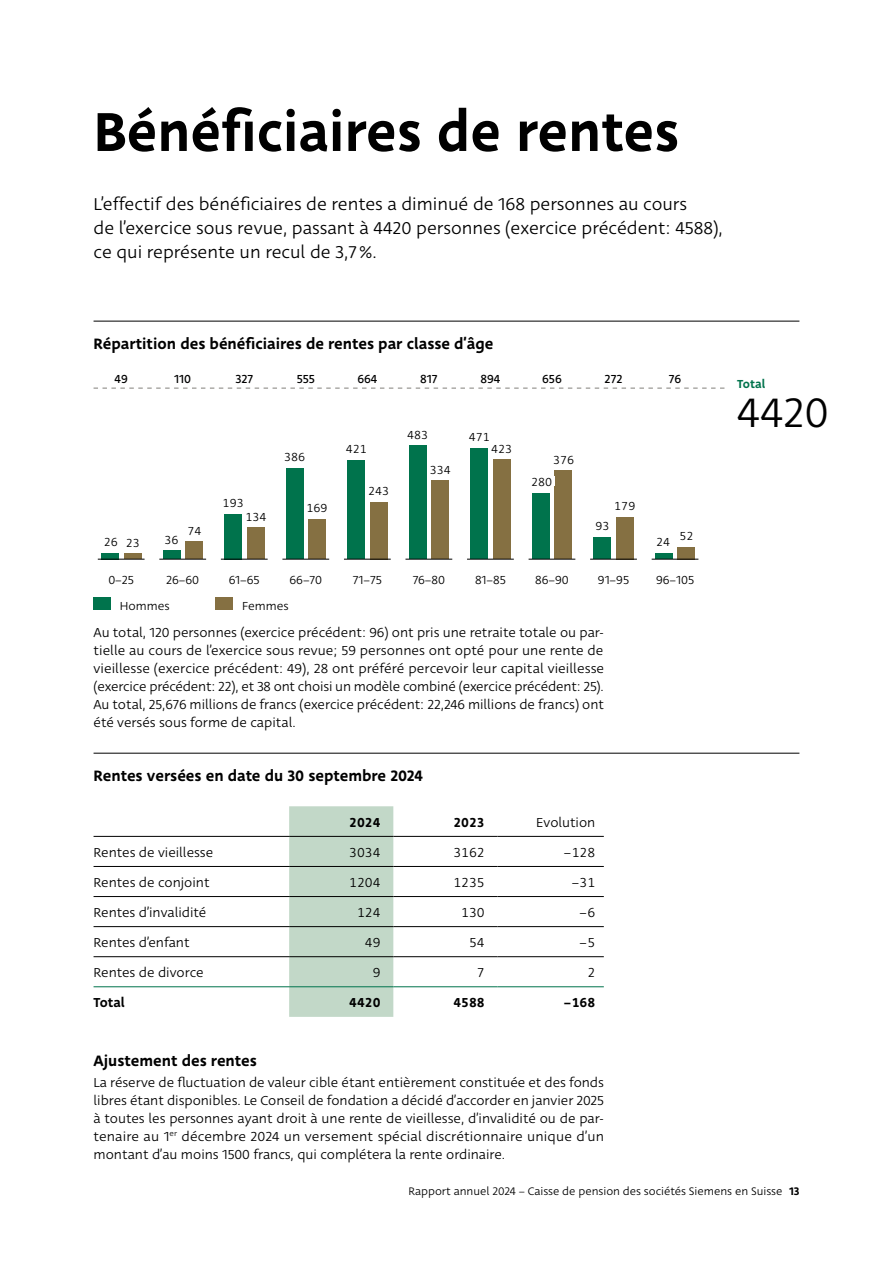
<style>
.page{position:relative;width:893px;height:1263px;background:#fff}
.page>*{position:absolute;margin:0;border:0;box-sizing:border-box;transform-origin:0 0}
.t1{font:500 60px "Deva Ideal";color:#000}
.t2{font:45px "Deva Ideal";color:#000}
.t3{font:18.75px/24px "Deva Ideal";color:#000}
.t4{font:500 16.5px "Deva Ideal";color:#000}
.t5{font:14.25px/18px "Deva Ideal";color:#000;text-align:justify}
.t6{font:500 14.25px "Deva Ideal";color:#000}
.t7{font:12.75px "Deva Ideal";color:#000}
.t8{font:12.75px "Deva Ideal";color:#000}
.t9{font:500 12.75px "Deva Ideal";color:#00734c}
.t10{font:12px "Deva Ideal";color:#000}
.s1{font-weight:500}
</style>
<div class="page">
<hr style="left:94px;top:321px;width:705px;height:1px;background:#000">
<hr style="left:94px;top:753px;width:705px;height:1px;background:#000">
<svg style="left:94px;top:388px;width:630px;height:1px"></svg>
<div style="left:94px;top:597px;width:17px;height:13px;background:#00734c"></div>
<div style="left:216px;top:597px;width:17px;height:13px;background:#857042"></div>
<div style="left:102px;top:553px;width:17px;height:6px;background:#00734c"></div>
<div style="left:124px;top:554px;width:17px;height:5px;background:#857042"></div>
<hr style="left:98px;top:559px;width:47px;height:1px;background:#000">
<div style="left:163px;top:551px;width:17px;height:8px;background:#00734c"></div>
<div style="left:186px;top:542px;width:17px;height:17px;background:#857042"></div>
<hr style="left:159px;top:559px;width:47px;height:1px;background:#000">
<div style="left:225px;top:514px;width:17px;height:45px;background:#00734c"></div>
<div style="left:247px;top:528px;width:17px;height:31px;background:#857042"></div>
<hr style="left:221px;top:559px;width:47px;height:1px;background:#000">
<div style="left:286px;top:468px;width:17px;height:91px;background:#00734c"></div>
<div style="left:309px;top:519px;width:17px;height:40px;background:#857042"></div>
<hr style="left:282px;top:559px;width:47px;height:1px;background:#000">
<div style="left:348px;top:460px;width:17px;height:99px;background:#00734c"></div>
<div style="left:370px;top:502px;width:17px;height:57px;background:#857042"></div>
<hr style="left:344px;top:559px;width:47px;height:1px;background:#000">
<div style="left:409px;top:446px;width:17px;height:113px;background:#00734c"></div>
<div style="left:432px;top:481px;width:17px;height:78px;background:#857042"></div>
<hr style="left:405px;top:559px;width:47px;height:1px;background:#000">
<div style="left:471px;top:448px;width:17px;height:111px;background:#00734c"></div>
<div style="left:493px;top:460px;width:17px;height:99px;background:#857042"></div>
<hr style="left:467px;top:559px;width:47px;height:1px;background:#000">
<div style="left:532px;top:493px;width:17px;height:66px;background:#00734c"></div>
<div style="left:555px;top:471px;width:17px;height:88px;background:#857042"></div>
<hr style="left:529px;top:559px;width:46px;height:1px;background:#000">
<div style="left:594px;top:537px;width:17px;height:22px;background:#00734c"></div>
<div style="left:616px;top:517px;width:17px;height:42px;background:#857042"></div>
<hr style="left:590px;top:559px;width:47px;height:1px;background:#000">
<div style="left:655px;top:553px;width:17px;height:6px;background:#00734c"></div>
<div style="left:678px;top:547px;width:17px;height:12px;background:#857042"></div>
<hr style="left:652px;top:559px;width:46px;height:1px;background:#000">
<div style="left:289px;top:806px;width:104px;height:211px;background:#c2d8c8"></div>
<hr style="left:94px;top:836px;width:195px;height:1px;background:#000">
<hr style="left:289px;top:836px;width:104px;height:1px;background:#000">
<hr style="left:393px;top:836px;width:104px;height:1px;background:#000">
<hr style="left:497px;top:836px;width:107px;height:1px;background:#000">
<hr style="left:94px;top:866px;width:195px;height:1px;background:#000">
<hr style="left:289px;top:866px;width:104px;height:1px;background:#000">
<hr style="left:393px;top:866px;width:104px;height:1px;background:#000">
<hr style="left:497px;top:866px;width:107px;height:1px;background:#000">
<hr style="left:94px;top:896px;width:195px;height:1px;background:#000">
<hr style="left:289px;top:896px;width:104px;height:1px;background:#000">
<hr style="left:393px;top:896px;width:104px;height:1px;background:#000">
<hr style="left:497px;top:896px;width:107px;height:1px;background:#000">
<hr style="left:94px;top:926px;width:195px;height:1px;background:#000">
<hr style="left:289px;top:926px;width:104px;height:1px;background:#000">
<hr style="left:393px;top:926px;width:104px;height:1px;background:#000">
<hr style="left:497px;top:926px;width:107px;height:1px;background:#000">
<hr style="left:94px;top:956px;width:195px;height:1px;background:#000">
<hr style="left:289px;top:956px;width:104px;height:1px;background:#000">
<hr style="left:393px;top:956px;width:104px;height:1px;background:#000">
<hr style="left:497px;top:956px;width:107px;height:1px;background:#000">
<hr style="left:94px;top:986px;width:195px;height:1px;background:#00734c">
<hr style="left:289px;top:986px;width:104px;height:1px;background:#00734c">
<hr style="left:393px;top:986px;width:104px;height:1px;background:#00734c">
<hr style="left:497px;top:986px;width:107px;height:1px;background:#00734c">
<h1 class="t1" style="left:94px;top:92px;width:587px">Bénéficiaires de rentes</h1>
<h3 class="t3" style="left:94px;top:192px;width:631px">L’effectif des bénéficiaires de rentes a diminué de 168 personnes au cours<br>de l’exercice sous revue, passant à 4420 personnes (exercice précédent: 4588), ce qui représente un recul de 3,7%.</h3>
<p class="t4" style="left:94px;top:333px;width:401px">Répartition des bénéficiaires de rentes par classe d’âge</p>
<p class="t8" style="left:115px;top:371px;width:15px">49</p>
<p class="t8" style="left:174px;top:371px;width:18px">110</p>
<p class="t8" style="left:235px;top:371px;width:19px">327</p>
<p class="t8" style="left:297px;top:371px;width:20px">555</p>
<p class="t8" style="left:357px;top:371px;width:21px">664</p>
<p class="t7" style="left:104px;top:534px;width:38px">26 23</p>
<p class="t7" style="left:108px;top:572px;width:27px">0–25</p>
<p class="t7" style="left:165px;top:532px;width:16px">36</p>
<p class="t7" style="left:187px;top:523px;width:16px">74</p>
<p class="t7" style="left:166px;top:572px;width:35px">26–60</p>
<p class="t7" style="left:223px;top:495px;width:23px">193</p>
<p class="t7" style="left:245px;top:509px;width:23px">134</p>
<p class="t7" style="left:284px;top:449px;width:23px">386</p>
<p class="t7" style="left:307px;top:500px;width:23px">169</p>
<p class="t7" style="left:229px;top:572px;width:32px">61–65</p>
<p class="t7" style="left:290px;top:572px;width:34px">66–70</p>
<p class="t7" style="left:120px;top:598px;width:51px">Hommes</p>
<p class="t7" style="left:242px;top:598px;width:48px">Femmes</p>
<p class="t7" style="left:346px;top:441px;width:23px">421</p>
<p class="t7" style="left:368px;top:483px;width:23px">243</p>
<p class="t7" style="left:353px;top:572px;width:30px">71–75</p>
<p class="t8" style="left:420px;top:371px;width:19px">817</p>
<p class="t7" style="left:407px;top:427px;width:23px">483</p>
<p class="t7" style="left:430px;top:462px;width:23px">334</p>
<p class="t8" style="left:480px;top:371px;width:21px">894</p>
<p class="t7" style="left:469px;top:429px;width:23px">471</p>
<p class="t7" style="left:491px;top:441px;width:23px">423</p>
<p class="t7" style="left:413px;top:572px;width:34px">76–80</p>
<p class="t7" style="left:475px;top:572px;width:32px">81–85</p>
<p class="t8" style="left:542px;top:371px;width:21px">656</p>
<p class="t7" style="left:553px;top:452px;width:23px">376</p>
<p class="t7" style="left:531px;top:474px;width:23px">280</p>
<p class="t7" style="left:535px;top:572px;width:35px">86–90</p>
<p class="t8" style="left:605px;top:371px;width:19px">272</p>
<p class="t7" style="left:614px;top:498px;width:23px">179</p>
<p class="t7" style="left:595px;top:518px;width:16px">93</p>
<p class="t7" style="left:598px;top:572px;width:33px">91–95</p>
<p class="t5" style="left:94px;top:624px;width:512px">Au total, 120 personnes (exercice précédent: 96) ont pris une retraite totale ou par&shy;tielle au cours de l’exercice sous revue; 59 personnes ont opté pour une rente de vieillesse (exercice précédent: 49), 28 ont préféré percevoir leur capital vieillesse (exercice précédent: 22), et 38 ont choisi un modèle combiné (exercice précédent: 25).<br>Au total, 25,676 millions de francs (exercice précédent: 22,246 millions de francs) ont été versés sous forme de capital.</p>
<p class="t4" style="left:94px;top:765px;width:331px">Rentes versées en date du 30 septembre 2024</p>
<p class="t6" style="left:349px;top:813px;width:33px">2024</p>
<p class="t6" style="left:453px;top:813px;width:33px">2023</p>
<p class="t5" style="left:536px;top:813px;width:61px">Evolution</p>
<p class="t5" style="left:94px;top:843px;width:121px">Rentes de vieillesse</p>
<p class="t5" style="left:349px;top:843px;width:33px">3034</p>
<p class="t5" style="left:453px;top:843px;width:33px">3162</p>
<p class="t5" style="left:564px;top:843px;width:33px">–128</p>
<p class="t5" style="left:94px;top:874px;width:118px">Rentes de conjoint</p>
<p class="t5" style="left:349px;top:874px;width:33px">1204</p>
<p class="t5" style="left:453px;top:874px;width:33px">1235</p>
<p class="t5" style="left:572px;top:874px;width:25px">–31</p>
<p class="t5" style="left:94px;top:904px;width:114px">Rentes d’invalidité</p>
<p class="t5" style="left:357px;top:904px;width:25px">124</p>
<p class="t5" style="left:461px;top:904px;width:25px">130</p>
<p class="t5" style="left:579px;top:904px;width:17px">–6</p>
<p class="t5" style="left:93px;top:934px;width:98px">Rentes d’enfant</p>
<p class="t5" style="left:365px;top:934px;width:17px">49</p>
<p class="t5" style="left:469px;top:934px;width:17px">54</p>
<p class="t5" style="left:579px;top:934px;width:17px">–5</p>
<p class="t5" style="left:93px;top:964px;width:112px">Rentes de divorce</p>
<p class="t5" style="left:373px;top:964px;width:9px">9</p>
<p class="t5" style="left:477px;top:964px;width:9px">7</p>
<p class="t5" style="left:587px;top:964px;width:9px">2</p>
<p class="t6" style="left:93px;top:993px;width:33px">Total</p>
<p class="t6" style="left:349px;top:993px;width:33px">4420</p>
<p class="t6" style="left:453px;top:993px;width:33px">4588</p>
<p class="t6" style="left:564px;top:993px;width:33px">–168</p>
<p class="t4" style="left:94px;top:1050px;width:165px">Ajustement des rentes</p>
<p class="t5" style="left:94px;top:1074px;width:512px">La réserve de fluctuation de valeur cible étant entièrement constituée et des fonds libres étant disponibles. Le Conseil de fondation a décidé d’accorder en janvier 2025 à toutes les personnes ayant droit à une rente de vieillesse, d’invalidité ou de par&shy;tenaire au 1<sup>er</sup> décembre 2024 un versement spécial discrétionnaire unique d’un montant d’au moins 1500 francs, qui complétera la rente ordinaire.</p>
<p class="t8" style="left:669px;top:371px;width:14px">76</p>
<p class="t7" style="left:656px;top:535px;width:16px">24</p>
<p class="t7" style="left:679px;top:528px;width:16px">52</p>
<p class="t7" style="left:656px;top:572px;width:40px">96–105</p>
<p class="t9" style="left:737px;top:376px;width:30px">Total</p>
<h2 class="t2" style="left:737px;top:385px;width:93px">4420</h2>
<p class="t10" style="left:408px;top:1184px;width:392px">Rapport annuel 2024 – Caisse de pension des sociétés Siemens en Suisse <span class="s1">13</span></p>
</div>
